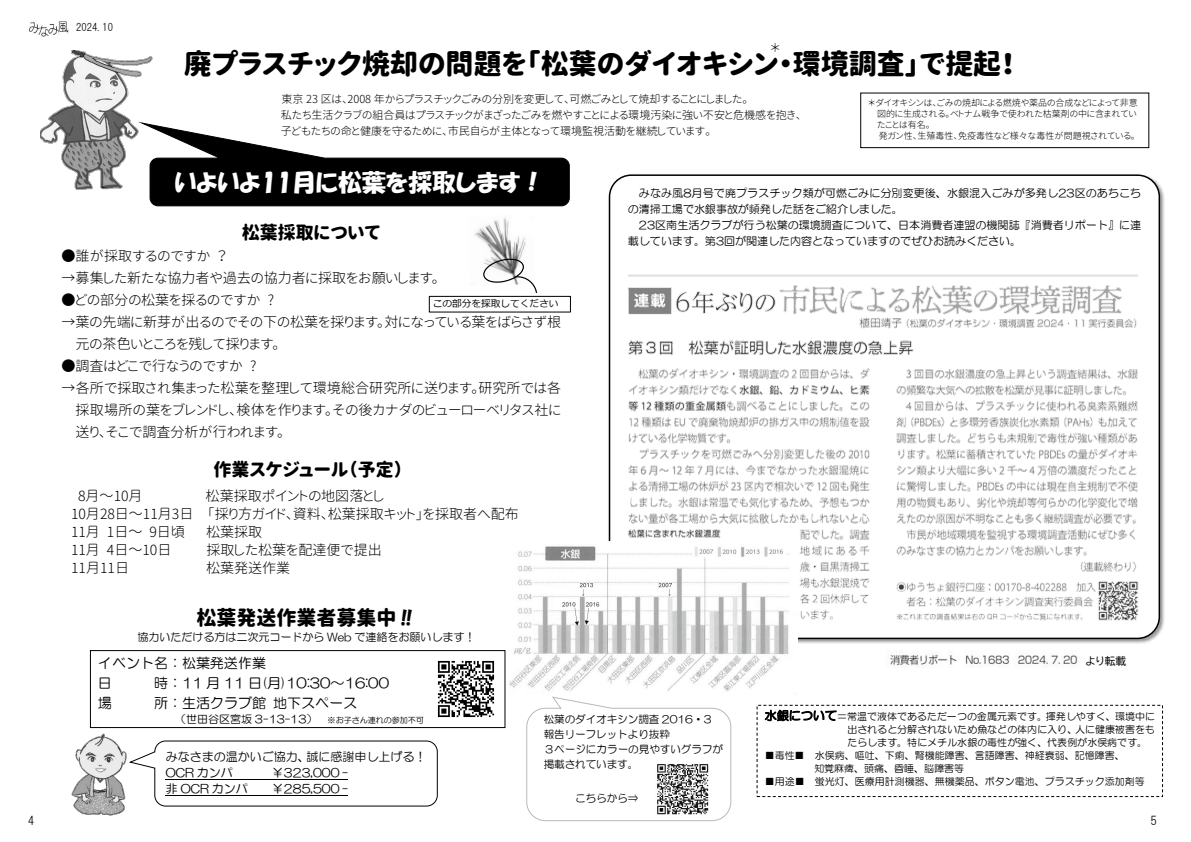
<style>
.page{position:relative;width:1191px;height:842px;background:#fff}
.page>*{position:absolute;margin:0;border:0;box-sizing:border-box;transform-origin:0 0}
.t1{font:28px "Gen Jyuu Gothic X P Heavy";color:#000}
.t2{font:24px "HGP Soei Kakupoptai";color:#fff}
.t3{font:20px "Gen Jyuu Gothic X P Heavy";color:#000}
.t4{font:18px "Gen Jyuu Gothic X P Heavy";color:#000}
.t5{font:14px/22px "Gen Jyuu Gothic X P Light";color:#000}
.t6{font:14px/19.9px "HG Maru Gothic MPRO";color:#000}
.t7{font:12px/16px "HG Maru Gothic MPRO";color:#000}
.t8{font:12px "HG Gothic M";color:#000}
.t9{font:12px "Gen Jyuu Gothic X P Light";color:#000}
.t10{font:11px/16px "HG Maru Gothic MPRO";color:#000}
.t11{font:11px/16px "Gen Jyuu Gothic X P Light";color:#000}
.t12{font:10.6px/15px "HG Maru Gothic MPRO";color:#000}
.t13{font:10.6px "HG Gothic M";color:#000}
.t14{font:10.6px "BIZ UDP Gothic";color:#000}
.t15{font:10px/13px "HG Maru Gothic MPRO";color:#000;text-align:justify}
.t16{font:9.7px "Meiryo";letter-spacing:-.005em;color:#000}
.t17{font:9px/11px "Gen Jyuu Gothic X P Light";color:#000}
.s1{font-family:"HGP Soei Kakupoptai"}
.s2{font-size:8px}
.s3{font-size:12px}
</style>
<div class="page">
<img style="left:29px;top:21px;width:40px;height:16px">
<div style="left:609px;top:174px;width:551px;height:465px;background:#fff;border:2px solid #000;border-radius:22px"></div>
<div style="left:860px;top:93px;width:289px;height:55px;border:1px solid #000"></div>
<svg style="left:149px;top:125px;width:421px;height:82px"></svg>
<img style="left:40px;top:50px;width:115px;height:144px">
<img style="left:610px;top:263px;width:546px;height:367px">
<img style="left:890px;top:653px;width:188px;height:14px">
<svg style="left:526px;top:696px;width:206px;height:126px"></svg>
<div style="left:756px;top:705px;width:406px;height:92px;border:1px dashed #000"></div>
<img style="left:71px;top:728px;width:65px;height:88px">
<svg style="left:127px;top:740px;width:311px;height:67px"></svg>
<hr style="left:166px;top:779px;width:182px;height:1px;background:#000">
<hr style="left:166px;top:795px;width:182px;height:1px;background:#000">
<img style="left:653px;top:760px;width:59px;height:59px">
<img style="left:475px;top:218px;width:51px;height:40px">
<svg style="left:483px;top:258px;width:55px;height:35px"></svg>
<svg style="left:510px;top:218px;width:16px;height:17px"></svg>
<div style="left:429px;top:296px;width:141px;height:16px;border:1px solid #000"></div>
<img style="left:505px;top:541px;width:292px;height:153px">
<img style="left:437px;top:660px;width:58px;height:58px">
<div style="left:90px;top:650px;width:415px;height:78px;border:1px solid #000"></div>
<p class="t13" style="left:76px;top:22px;width:38px">2024.10</p>
<p class="t9" style="left:770px;top:39px;width:11px">＊</p>
<h1 class="t1" style="left:184px;top:43px;width:833px">廃プラスチック焼却の問題を「松葉のダイオキシン・環境調査」で提起！</h1>
<p class="t17" style="left:877px;top:97px;width:262px;text-indent:-9px">＊ダイオキシンは、ごみの焼却による燃焼や薬品の合成などによって非意図的に生成される。ベトナム戦争で使われた枯葉剤の中に含まれていたことは有名。<br>発ガン性、生殖毒性、免疫毒性など様々な毒性が問題視されている。</p>
<p class="t11" style="left:281px;top:90px;width:522px">東京 23 区は、2008 年からプラスチックごみの分別を変更して、可燃ごみとして焼却することにしました。<br>私たち生活クラブの組合員はプラスチックがまざったごみを燃やすことによる環境汚染に強い不安と危機感を抱き、子どもたちの命と健康を守るために、市民自らが主体となって環境監視活動を継続しています。</p>
<h2 class="t2" style="left:175px;top:170px;width:371px">いよいよ11月に松葉を採取します！</h2>
<p class="t4" style="left:242px;top:218px;width:140px">松葉採取について</p>
<p class="t5" style="left:62px;top:244px;width:166px">●誰が採取するのですか？</p>
<p class="t5" style="left:62px;top:266px;width:379px">→募集した新たな協力者や過去の協力者に採取をお願いします。</p>
<p class="t5" style="left:62px;top:288px;width:214px">●どの部分の松葉を採るのですか ?</p>
<p class="t5" style="left:76px;top:310px;width:487px;text-indent:-14px">→葉の先端に新芽が出るのでその下の松葉を採ります。対になっている葉をばらさず根元の茶色いところを残して採ります。</p>
<p class="t5" style="left:62px;top:354px;width:196px">●調査はどこで行なうのですか ?</p>
<p class="t5" style="left:76px;top:376px;width:487px;text-align:justify;text-indent:-14px">→各所で採取され集まった松葉を整理して環境総合研究所に送ります。研究所では各採取場所の葉をブレンドし、検体を作ります。その後カナダのビューローベリタス社に送り、そこで調査分析が行われます。</p>
<p class="t16" style="left:433px;top:297px;width:127px">この部分を採取してください</p>
<p class="t4" style="left:213px;top:456px;width:191px">作業スケジュール（予定）</p>
<p class="t5" style="left:71px;top:487px;width:449px;line-height:18px;text-indent:135px">松葉採取ポイントの地図落とし<br>10月28日～11月3日 「採り方ガイド、資料、松葉採取キット」を採取者へ配布<br>11月 1日～ 9日頃</p>
<p class="t5" style="left:78px;top:485px;width:66px">8月～10月</p>
<p class="t5" style="left:206px;top:521px;width:58px">松葉採取</p>
<p class="t5" style="left:71px;top:539px;width:102px">11月 4日～10日</p>
<p class="t5" style="left:206px;top:539px;width:177px">採取した松葉を配達便で提出</p>
<p class="t5" style="left:71px;top:557px;width:60px">11月11日</p>
<p class="t5" style="left:206px;top:557px;width:85px">松葉発送作業</p>
<h3 class="t3" style="left:196px;top:603px;width:222px">松葉発送作業者募集中<span class="s1">‼</span></h3>
<p class="t10" style="left:137px;top:628px;width:340px">協力いただける方は二次元コードから Web で連絡をお願いします！</p>
<p class="t6" style="left:98px;top:653px;width:170px">イベント名：松葉発送作業日</p>
<p class="t6" style="left:154px;top:673px;width:237px">時：11 月 11 日(月)10:30～16:00</p>
<p class="t10" style="left:628px;top:185px;width:515px;text-indent:11px">みなみ風8月号で廃プラスチック類が可燃ごみに分別変更後、水銀混入ごみが多発し23区のあちこちの清掃工場で水銀事故が頻発した話をご紹介しました。</p>
<p class="t10" style="left:628px;top:217px;width:515px;text-indent:11px">23区南生活クラブが行う松葉の環境調査について、日本消費者連盟の機関誌『消費者リポート』に連載しています。第3回が関連した内容となっていますのでぜひお読みください。</p>
<p class="t14" style="left:1085px;top:656px;width:42px">より転載</p>
<p class="t6" style="left:98px;top:693px;width:16px">場</p>
<p class="t6" style="left:154px;top:693px;width:205px">所：生活クラブ館地下スペース</p>
<p class="t10" style="left:175px;top:711px;width:250px">（世田谷区宮坂 3-13-13） <span class="s2">※お子さん連れの参加不可</span></p>
<p class="t7" style="left:166px;top:749px;width:262px">みなさまの温かいご協力、誠に感謝申し上げる！<br>OCR カンパ</p>
<p class="t7" style="left:272px;top:765px;width:78px">￥323,000 -</p>
<p class="t7" style="left:166px;top:781px;width:84px">非 OCR カンパ</p>
<p class="t7" style="left:272px;top:781px;width:78px">￥285,500 -</p>
<p class="t12" style="left:544px;top:712px;width:181px">松葉のダイオキシン調査 2016・3報告リーフレットより抜粋<br>３ページにカラーの見やすいグラフが掲載されています。</p>
<p class="t12" style="left:575px;top:791px;width:65px">こちらから⇒</p>
<p class="t15" style="left:847px;top:710px;width:309px;text-indent:-83px"><span class="s3">水銀について</span>＝常温で液体であるただ一つの金属元素です。揮発しやすく、環境中に出されると分解されないため魚などの体内に入り、人に健康被害をもたらします。特にメチル水銀の毒性が強く、代表例が水俣病です。</p>
<p class="t15" style="left:814px;top:749px;width:312px;text-indent:-50px">■毒性■ 水俣病、嘔吐、下痢、腎機能障害、言語障害、神経衰弱、記憶障害、知覚麻痺、頭痛、昏睡、脳障害等</p>
<p class="t15" style="left:765px;top:775px;width:381px">■用途■ 蛍光灯、医療用計測機器、無機薬品、ボタン電池、プラスチック添加剤等</p>
<p class="t8" style="left:28px;top:814px;width:7px">4</p>
<p class="t8" style="left:1150px;top:814px;width:7px">5</p>
</div>
